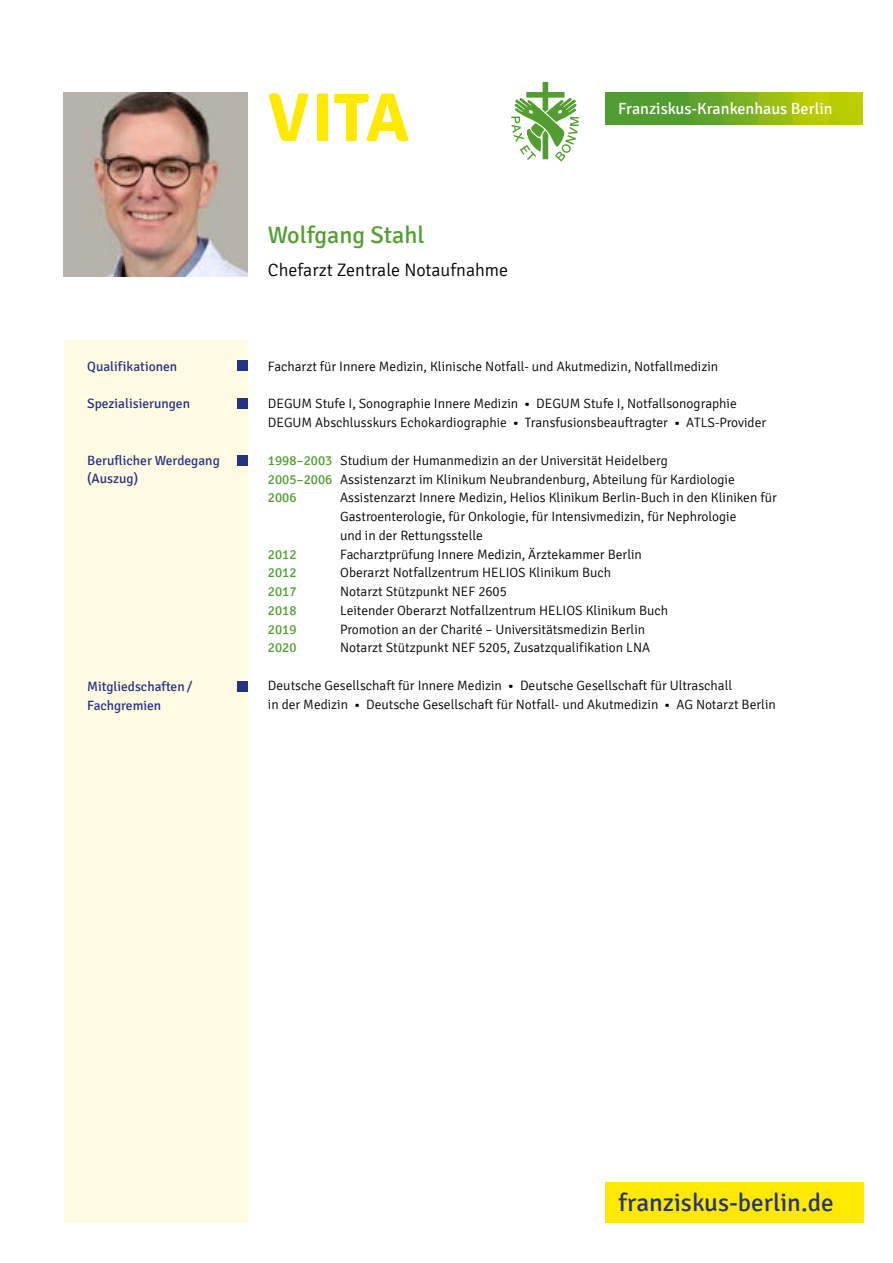
<style>
.page{position:relative;width:893px;height:1263px;background:#fff}
.page>*{position:absolute;margin:0;border:0;box-sizing:border-box;transform-origin:0 0}
.t1{font:700 68.7px "Signika";color:#ffe900}
.t2{font:25.2px "Signika";color:#243282}
.t3{font:24px "Signika";color:#529d30}
.t4{font:300 18px "Signika";color:#000}
.t5{font:16.2px "Signika";color:#fff}
.t6{font:300 13.5px/18.8px "Signika";color:#000}
.t7{font:13.5px/18.8px "Signika";color:#243282}
.t8{font:13.5px "Signika";color:#529d30}
.s1{font-weight:600}
.s2{font-weight:400;color:#529d30}
</style>
<div class="page">
<div style="left:64px;top:340px;width:184px;height:883px;background:#fffbe3"></div>
<div style="left:237px;top:361px;width:11px;height:10px;background:#243282"></div>
<div style="left:237px;top:455px;width:11px;height:11px;background:#243282"></div>
<div style="left:237px;top:398px;width:11px;height:10px;background:#243282"></div>
<div style="left:237px;top:681px;width:11px;height:10px;background:#243282"></div>
<svg style="left:511px;top:82px;width:68px;height:80px"></svg>
<div style="left:605px;top:92px;width:84px;height:33px;background:#529d30"></div>
<img style="left:689px;top:92px;width:35px;height:33px">
<img style="left:724px;top:92px;width:138px;height:33px">
<div style="left:605px;top:1182px;width:259px;height:41px;background:#ffe900"></div>
<img style="left:64px;top:92px;width:184px;height:184px">
<p class="t7" style="left:87px;top:357px;width:92px">Qualifikationen</p>
<p class="t7" style="left:87px;top:395px;width:104px">Spezialisierungen</p>
<p class="t7" style="left:87px;top:451px;width:134px">Beruflicher Werdegang (Auszug)</p>
<p class="t7" style="left:87px;top:677px;width:107px">Mitgliedschaften /<br>Fachgremien</p>
<h1 class="t1" style="left:268px;top:76px;width:143px">VITA</h1>
<h3 class="t3" style="left:268px;top:221px;width:158px">Wolfgang Stahl</h3>
<h3 class="t4" style="left:268px;top:260px;width:242px">Chefarzt Zentrale Notaufnahme</h3>
<p class="t5" style="left:618px;top:99px;width:216px">Franziskus-Krankenhaus Berlin</p>
<p class="t6" style="left:268px;top:357px;width:452px">Facharzt für Innere Medizin, Klinische Notfall- und Akutmedizin, Notfallmedizin</p>
<p class="t6" style="left:268px;top:395px;width:500px">DEGUM Stufe I, Sonographie Innere Medizin <span class="s1">•</span> DEGUM Stufe I, Notfallsonographie<br>DEGUM Abschlusskurs Echokardiographie <span class="s1">•</span> Transfusionsbeauftragter <span class="s1">•</span> ATLS-Provider</p>
<p class="t6" style="left:268px;top:451px;width:468px"><span class="s2">1998–2003</span> Studium der Humanmedizin an der Universität Heidelberg<br><span class="s2">2005–2006</span> Assistenzarzt im Klinikum Neubrandenburg, Abteilung für Kardiologie<br><span class="s2">2006</span></p>
<p class="t6" style="left:340px;top:489px;width:438px">Assistenzarzt Innere Medizin, Helios Klinikum Berlin-Buch in den Kliniken für<br>Gastroenterologie, für Onkologie, für Intensivmedizin, für Nephrologie<br>und in der Rettungsstelle</p>
<p class="t8" style="left:268px;top:546px;width:30px">2012</p>
<p class="t6" style="left:340px;top:545px;width:303px">Facharztprüfung Innere Medizin, Ärztekammer Berlin</p>
<p class="t8" style="left:268px;top:565px;width:30px">2012</p>
<p class="t6" style="left:340px;top:564px;width:273px">Oberarzt Notfallzentrum HELIOS Klinikum Buch</p>
<p class="t8" style="left:268px;top:584px;width:30px">2017</p>
<p class="t6" style="left:340px;top:582px;width:168px">Notarzt Stützpunkt NEF 2605</p>
<p class="t8" style="left:268px;top:603px;width:30px">2018</p>
<p class="t6" style="left:340px;top:601px;width:329px">Leitender Oberarzt Notfallzentrum HELIOS Klinikum Buch</p>
<p class="t8" style="left:268px;top:621px;width:30px">2019</p>
<p class="t6" style="left:340px;top:620px;width:307px">Promotion an der Charité – Universitätsmedizin Berlin</p>
<p class="t8" style="left:268px;top:640px;width:30px">2020</p>
<p class="t6" style="left:340px;top:639px;width:311px">Notarzt Stützpunkt NEF 5205, Zusatzqualifikation LNA</p>
<p class="t6" style="left:268px;top:676px;width:509px">Deutsche Gesellschaft für Innere Medizin <span class="s1">•</span> Deutsche Gesellschaft für Ultraschall<br>in der Medizin <span class="s1">•</span> Deutsche Gesellschaft für Notfall- und Akutmedizin <span class="s1">•</span> AG Notarzt Berlin</p>
<h2 class="t2" style="left:618px;top:1189px;width:217px">franziskus-berlin.de</h2>
</div>
